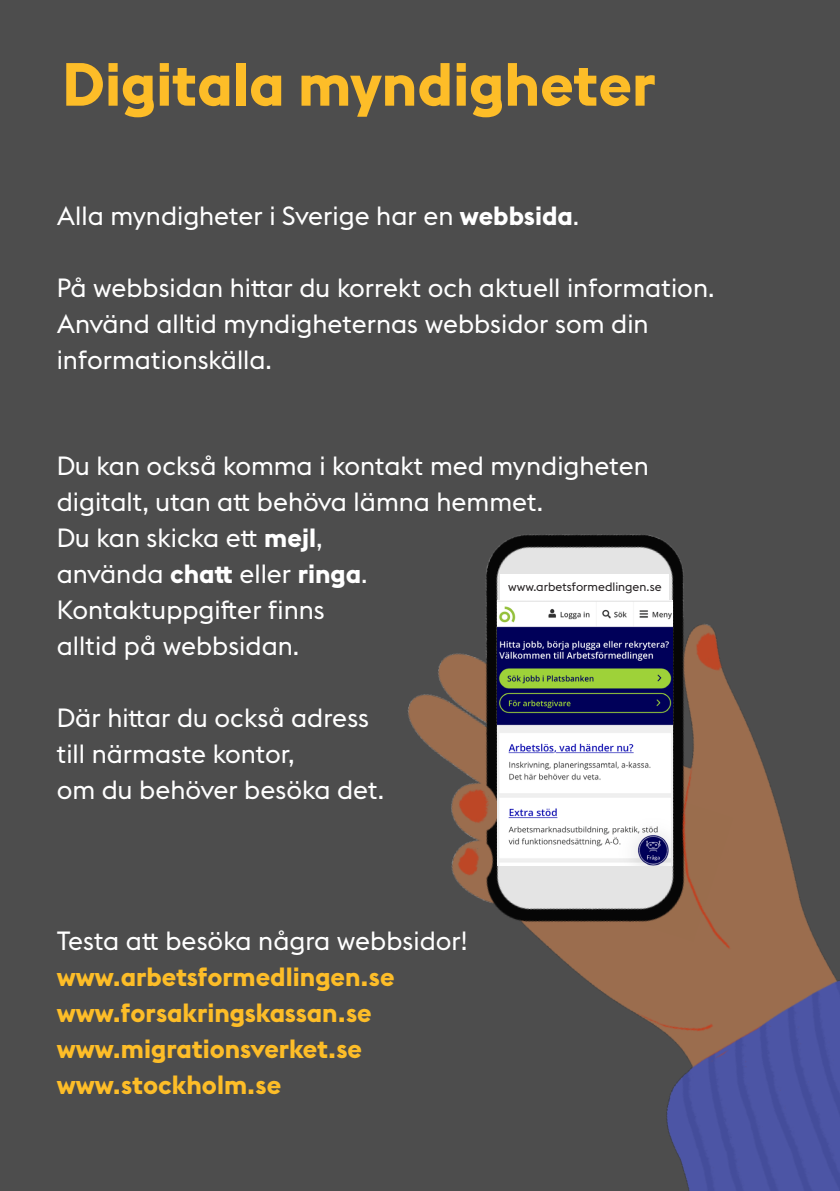
<style>
.page{position:relative;width:840px;height:1191px;background:#fff}
.page>*{position:absolute;margin:0;border:0;box-sizing:border-box;transform-origin:0 0}
.t1{font:700 60px "Stockholm Type";color:#fdbd28}
.t2{font:26px "Stockholm Type";color:#fff}
.t3{font:700 26px "Stockholm Type";color:#fdbd28}
.t4{font:12px "Stockholm Type";color:#231f20}
.s1{font-weight:700}
</style>
<div class="page">
<div style="left:0;top:0;width:839px;height:1191px;background:#4d4d4d"></div>
<img style="left:407px;top:534px;width:432px;height:657px">
<img style="left:497px;top:600px;width:175px;height:265px">
<div style="left:500px;top:574px;width:168px;height:26px;background:#fff"></div>
<h2 class="t1" style="left:62px;top:42px;width:594px">Digitala myndigheter</h2>
<p class="t2" style="left:57px;top:198px;width:524px">Alla myndigheter i Sverige har en <span class="s1">webbsida</span>.</p>
<p class="t2" style="left:57px;top:270px;width:659px">På webbsidan hittar du korrekt och aktuell information.</p>
<p class="t2" style="left:57px;top:306px;width:593px">Använd alltid myndigheternas webbsidor som din</p>
<p class="t2" style="left:57px;top:342px;width:217px">informationskälla.</p>
<p class="t2" style="left:57px;top:448px;width:593px">Du kan också komma i kontakt med myndigheten</p>
<p class="t2" style="left:57px;top:484px;width:487px">digitalt, utan att behöva lämna hemmet.</p>
<p class="t2" style="left:57px;top:520px;width:267px">Du kan skicka ett <span class="s1">mejl</span>,</p>
<p class="t2" style="left:57px;top:556px;width:312px">använda <span class="s1">chatt</span> eller <span class="s1">ringa</span>.</p>
<p class="t2" style="left:57px;top:592px;width:269px">Kontaktuppgifter finns</p>
<p class="t2" style="left:57px;top:628px;width:244px">alltid på webbsidan.</p>
<p class="t4" style="left:508px;top:578px;width:155px">www.arbetsformedlingen.se</p>
<p class="t2" style="left:57px;top:700px;width:313px">Där hittar du också adress</p>
<p class="t2" style="left:57px;top:736px;width:239px">till närmaste kontor,</p>
<p class="t2" style="left:57px;top:772px;width:329px">om du behöver besöka det.</p>
<p class="t2" style="left:57px;top:923px;width:412px">Testa att besöka några webbsidor!</p>
<p class="t3" style="left:57px;top:958px;width:339px">www.arbetsformedlingen.se</p>
<p class="t3" style="left:57px;top:994px;width:316px">www.forsakringskassan.se</p>
<p class="t3" style="left:57px;top:1030px;width:307px">www.migrationsverket.se</p>
<p class="t3" style="left:57px;top:1066px;width:226px">www.stockholm.se</p>
</div>
